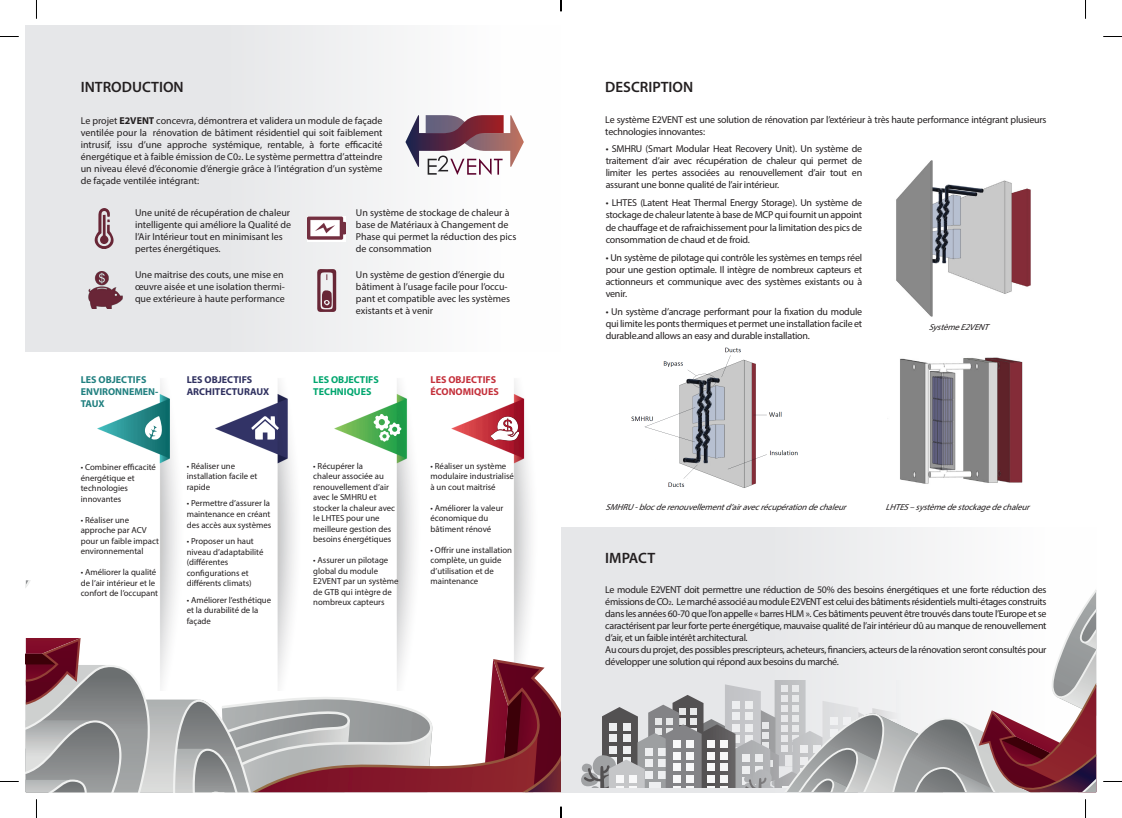
<style>
.page{position:relative;width:1122px;height:818px;background:#fff}
.page>*{position:absolute;margin:0;border:0;box-sizing:border-box;transform-origin:0 0}
.t1{font:600 15px "Myriad Pro";color:#231f20}
.t2{font:10px/12px "Myriad Pro";letter-spacing:-.02em;color:#231f20;text-align:justify}
.t3{font:10px/12px "Myriad Pro";color:#231f20}
.t4{font:700 10px/12px "Myriad Pro";color:#218080}
.t5{font:700 10px/12.1px "Myriad Pro";color:#303160}
.t6{font:700 10px/12px "Myriad Pro";color:#c4303b}
.t7{font:700 10px/12px "Myriad Pro";color:#00a66e}
.t8{font:8.75px/10.5px "Myriad Pro";color:#231f20}
.t9{font:italic 8.75px "Myriad Pro";color:#231f20}
.s1{font-weight:700}
.s2{font-size:6.25px}
</style>
<div class="page">
<img style="left:97px;top:379px;width:434px;height:201px">
<div style="left:26px;top:26px;width:535px;height:326px;background:linear-gradient(to right,#e0e1e3,#fefefe)"></div>
<div style="left:561px;top:526px;width:535px;height:265px;background:linear-gradient(to right,#e0e1e3,#fdfdfd)"></div>
<svg style="left:93px;top:208px;width:22px;height:42px"></svg>
<svg style="left:317px;top:269px;width:19px;height:43px"></svg>
<svg style="left:405px;top:115px;width:119px;height:59px"></svg>
<svg style="left:26px;top:580px;width:541px;height:212px"></svg>
<svg style="left:581px;top:554px;width:515px;height:238px"></svg>
<img style="left:896px;top:160px;width:135px;height:157px">
<img style="left:900px;top:357px;width:123px;height:127px">
<img style="left:631px;top:347px;width:167px;height:141px">
<img style="left:87px;top:271px;width:37px;height:37px">
<img style="left:307px;top:216px;width:38px;height:25px">
<img style="left:490px;top:414px;width:28px;height:28px">
<svg style="left:251px;top:415px;width:28px;height:24px"></svg>
<svg style="left:374px;top:413px;width:28px;height:28px"></svg>
<svg style="left:144px;top:415px;width:18px;height:25px"></svg>
<svg style="left:0;top:36px;width:19px;height:1px"></svg>
<svg style="left:1103px;top:36px;width:19px;height:1px"></svg>
<svg style="left:36px;top:0;width:1px;height:19px"></svg>
<svg style="left:36px;top:799px;width:1px;height:18px"></svg>
<svg style="left:1085px;top:0;width:1px;height:19px"></svg>
<svg style="left:1085px;top:799px;width:1px;height:18px"></svg>
<svg style="left:560px;top:0;width:2px;height:11px"></svg>
<svg style="left:560px;top:806px;width:2px;height:11px"></svg>
<p class="t1" style="left:81px;top:77px;width:104px">INTRODUCTION</p>
<p class="t1" style="left:605px;top:77px;width:89px">DESCRIPTION</p>
<p class="t2" style="left:81px;top:114px;width:303px">Le projet <span class="s1">E2VENT</span> concevra, démontrera et validera un module de façade ventilée pour la rénovation de bâtiment résidentiel qui soit faiblement intrusif, issu d’une approche systémique, rentable, à forte efficacité énergétique et à faible émission de C0<span class="s2">2</span>. Le système permettra d’atteindre un niveau élevé d’économie d’énergie grâce à l’intégration d’un système de façade ventilée intégrant:</p>
<p class="t3" style="left:135px;top:206px;width:158px">Une unité de récupération de chaleur intelligente qui améliore la Qualité de l’Air Intérieur tout en minimisant les pertes énergétiques.</p>
<p class="t3" style="left:356px;top:206px;width:162px">Un système de stockage de chaleur à base de Matériaux à Changement de<br>Phase qui permet la réduction des pics de consommation</p>
<p class="t3" style="left:135px;top:269px;width:151px">Une maitrise des couts, une mise en œuvre aisée et une isolation thermi&shy;que extérieure à haute performance</p>
<p class="t3" style="left:356px;top:269px;width:156px">Un système de gestion d’énergie du bâtiment à l’usage facile pour l’occu&shy;pant et compatible avec les systèmes existants et à venir</p>
<p class="t4" style="left:81px;top:373px;width:79px">LES OBJECTIFS<br>ENVIRONNEMEN-</p>
<p class="t4" style="left:81px;top:397px;width:25px">TAUX</p>
<p class="t8" style="left:81px;top:461px;width:77px">• Combiner efficacité énergétique et technologies innovantes</p>
<p class="t8" style="left:81px;top:514px;width:80px">• Réaliser une approche par ACV pour un faible impact environnemental</p>
<p class="t8" style="left:81px;top:566px;width:79px">• Améliorer la qualité de l’air intérieur et le confort de l’occupant</p>
<p class="t5" style="left:187px;top:373px;width:84px">LES OBJECTIFS<br>ARCHITECTURAUX</p>
<p class="t8" style="left:187px;top:460px;width:72px">• Réaliser une installation facile et rapide</p>
<p class="t8" style="left:187px;top:498px;width:86px">• Permettre d’assurer la maintenance en créant des accès aux systèmes</p>
<p class="t8" style="left:187px;top:535px;width:78px">• Proposer un haut niveau d’adaptabilité (différentes configurations et différents climats)</p>
<p class="t8" style="left:187px;top:594px;width:86px">• Améliorer l’esthétique et la durabilité de la façade</p>
<p class="t7" style="left:313px;top:373px;width:67px">LES OBJECTIFS<br>TECHNIQUES</p>
<p class="t8" style="left:313px;top:460px;width:83px">• Récupérer la<br>chaleur associée au renouvellement d’air avec le SMHRU et stocker la chaleur avec le LHTES pour une meilleure gestion des besoins énergétiques</p>
<p class="t8" style="left:313px;top:554px;width:87px">• Assurer un pilotage global du module<br>E2VENT par un système de GTB qui intègre de nombreux capteurs</p>
<p class="t6" style="left:430px;top:373px;width:70px">LES OBJECTIFS<br>ÉCONOMIQUES</p>
<p class="t8" style="left:430px;top:460px;width:85px">• Réaliser un système modulaire industrialisé à un cout maitrisé</p>
<p class="t8" style="left:430px;top:502px;width:74px">• Améliorer la valeur économique du bâtiment rénové</p>
<p class="t8" style="left:430px;top:544px;width:83px">• Offrir une installation complète, un guide d’utilisation et de maintenance</p>
<p class="t2" style="left:605px;top:113px;width:443px">Le système E2VENT est une solution de rénovation par l’extérieur à très haute performance intégrant plusieurs technologies innovantes:</p>
<p class="t2" style="left:606px;top:143px;width:258px">• SMHRU (Smart Modular Heat Recovery Unit). Un système de traitement d’air avec récupération de chaleur qui permet de limiter les pertes associées au renouvellement d’air tout en assurant une bonne qualité de l’air intérieur.</p>
<p class="t2" style="left:606px;top:197px;width:258px">• LHTES (Latent Heat Thermal Energy Storage). Un système de stockage de chaleur latente à base de MCP qui fournit un appoint de chauffage et de rafraichissement pour la limitation des pics de consommation de chaud et de froid.</p>
<p class="t2" style="left:606px;top:251px;width:258px">• Un système de pilotage qui contrôle les systèmes en temps réel pour une gestion optimale. Il intègre de nombreux capteurs et actionneurs et communique avec des systèmes existants ou à venir.</p>
<p class="t2" style="left:606px;top:305px;width:258px">• Un système d’ancrage performant pour la fixation du module qui limite les ponts thermiques et permet une installation facile et durable.and allows an easy and durable installation.</p>
<p class="t9" style="left:929px;top:321px;width:65px">SystèmeE2VENT</p>
<p class="t9" style="left:605px;top:501px;width:245px">SMHRU-blocderenouvellementd’airavecrécupérationdechaleur</p>
<p class="t1" style="left:605px;top:548px;width:51px">IMPACT</p>
<p class="t9" style="left:885px;top:501px;width:149px">LHTES–systèmedestockagedechaleur</p>
<p class="t2" style="left:605px;top:583px;width:443px">Le module E2VENT doit permettre une réduction de 50% des besoins énergétiques et une forte réduction des émissions de CO<span class="s2">2</span>. Le marché associé au module E2VENT est celui des bâtiments résidentiels multi-étages construits dans les années 60-70 que l’on appelle « barres HLM ». Ces bâtiments peuvent être trouvés dans toute l’Europe et se caractérisent par leur forte perte énergétique, mauvaise qualité de l’air intérieur dû au manque de renouvellement d’air, et un faible intérêt architectural.</p>
<p class="t2" style="left:605px;top:643px;width:443px">Au cours du projet, des possibles prescripteurs, acheteurs, financiers, acteurs de la rénovation seront consultés pour développer une solution qui répond aux besoins du marché.</p>
</div>
